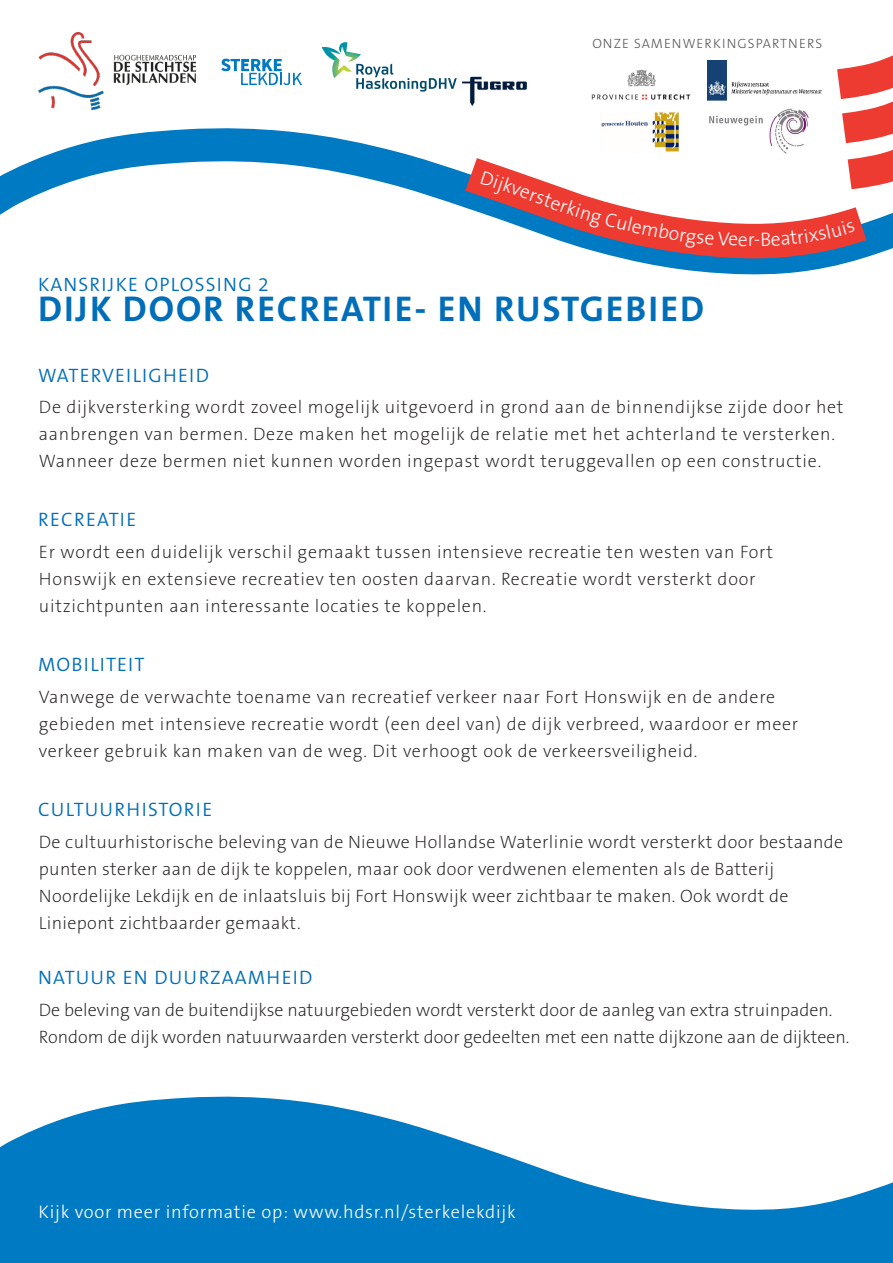
<style>
.page{position:relative;width:893px;height:1263px;background:#fff}
.page>*{position:absolute;margin:0;border:0;box-sizing:border-box;transform-origin:0 0}
.t1{font:700 36px "The Sans B7";letter-spacing:.05em;color:#006eb9}
.t2{font:300 19.5px "The Sans B4";letter-spacing:.06em;color:#006eb9}
.t3{font:300 19.5px "The Sans B3";color:#fff}
.t4{font:300 18.3px "The Sans B3";letter-spacing:.04em;color:#fff}
.t5{font:200 18px/27px "The Sans B2";letter-spacing:.025em;color:#231f20}
.t6{font:200 18px/27px "The Sans B2";color:#231f20}
.t7{font:300 13.5px "The Sans B3";letter-spacing:.08em;color:#57585a}
</style>
<div class="page">
<svg style="left:0;top:32px;width:727px;height:183px"></svg>
<svg style="left:821px;top:55px;width:72px;height:85px"></svg>
<svg style="left:437px;top:140px;width:456px;height:135px"></svg>
<svg style="left:322px;top:42px;width:135px;height:50px"></svg>
<img style="left:38px;top:33px;width:158px;height:76px">
<svg style="left:0;top:1096px;width:893px;height:167px;fill:#007ac2"></svg>
<img style="left:461px;top:73px;width:73px;height:38px">
<svg style="left:221px;top:59px;width:81px;height:26px"></svg>
<img style="left:589px;top:107px;width:94px;height:48px">
<img style="left:589px;top:56px;width:116px;height:49px">
<img style="left:708px;top:61px;width:113px;height:44px">
<img style="left:706px;top:107px;width:115px;height:49px">
<svg style="left:480px;top:171px;width:42px;height:25px"></svg>
<svg style="left:560px;top:200px;width:194px;height:48px"></svg>
<div style="left:762px;top:221px;width:93px;height:25px;background:#ee3b32"></div>
<p class="t7" style="left:592px;top:36px;width:231px">ONZE SAMENWERKINGSPARTNERS</p>
<p class="t3" style="left:524px;top:181px;width:44px;rotate:20deg">erste</p>
<p class="t3" style="left:754px;top:229px;width:8px">-</p>
<p class="t2" style="left:38px;top:274px;width:232px">KANSRIJKE OPLOSSING 2</p>
<h1 class="t1" style="left:38px;top:290px;width:667px">DIJK DOOR RECREATIE- EN RUSTGEBIED</h1>
<p class="t2" style="left:38px;top:365px;width:173px">WATERVEILIGHEID</p>
<p class="t5" style="left:39px;top:394px;width:806px">De dijkversterking wordt zoveel mogelijk uitgevoerd in grond aan de binnendijkse zijde door het aanbrengen van bermen. Deze maken het mogelijk de relatie met het achterland te versterken.<br>Wanneer deze bermen niet kunnen worden ingepast wordt teruggevallen op een constructie.</p>
<p class="t2" style="left:38px;top:510px;width:100px">RECREATIE</p>
<p class="t5" style="left:39px;top:539px;width:736px">Er wordt een duidelijk verschil gemaakt tussen intensieve recreatie ten westen van Fort<br>Honswijk en extensieve recreatiev ten oosten daarvan. Recreatie wordt versterkt door uitzichtpunten aan interessante locaties te koppelen.</p>
<p class="t2" style="left:38px;top:655px;width:108px">MOBILITEIT</p>
<p class="t5" style="left:39px;top:684px;width:761px">Vanwege de verwachte toename van recreatief verkeer naar Fort Honswijk en de andere gebieden met intensieve recreatie wordt (een deel van) de dijk verbreed, waardoor er meer verkeer gebruik kan maken van de weg. Dit verhoogt ook de verkeersveiligheid.</p>
<p class="t2" style="left:38px;top:800px;width:176px">CULTUURHISTORIE</p>
<p class="t5" style="left:39px;top:829px;width:806px">De cultuurhistorische beleving van de Nieuwe Hollandse Waterlinie wordt versterkt door bestaande punten sterker aan de dijk te koppelen, maar ook door verdwenen elementen als de Batterij Noordelijke Lekdijk en de inlaatsluis bij Fort Honswijk weer zichtbaar te maken. Ook wordt de Liniepont zichtbaarder gemaakt.</p>
<p class="t2" style="left:38px;top:967px;width:276px">NATUUR EN DUURZAAMHEID</p>
<p class="t6" style="left:39px;top:997px;width:812px">De beleving van de buitendijkse natuurgebieden wordt versterkt door de aanleg van extra struinpaden.<br>Rondom de dijk worden natuurwaarden versterkt door gedeelten met een natte dijkzone aan de dijkteen.</p>
<p class="t4" style="left:39px;top:1203px;width:479px">Kijk voor meer informatie op: www.hdsr.nl/sterkelekdijk</p>
</div>
